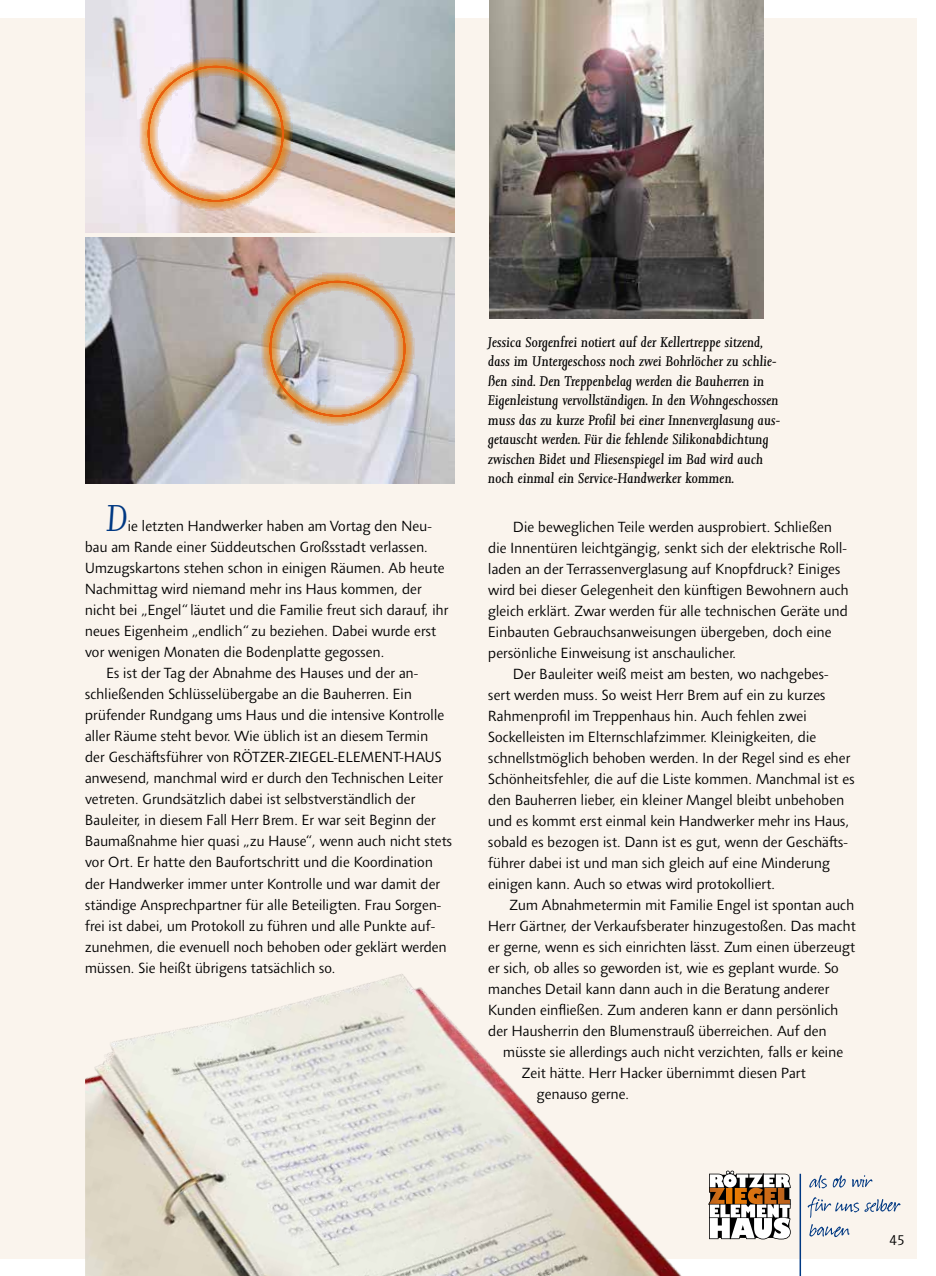
<style>
.page{position:relative;width:936px;height:1276px;background:#fff}
.page>*{position:absolute;margin:0;border:0;box-sizing:border-box;transform-origin:0 0}
.t1{font:italic 300 36px "Jessica Serial";color:#003882}
.t2{font:300 15px/21px "Agilita LT Pro";color:#000}
.t3{font:italic 13.5px/19.5px "Jessica Serial";color:#000}
</style>
<div class="page">
<div style="left:0;top:18px;width:916px;height:1240px;background:#faf4ed"></div>
<img style="left:489px;top:0;width:274px;height:318px">
<img style="left:85px;top:0;width:369px;height:232px">
<img style="left:85px;top:237px;width:369px;height:246px">
<img style="left:85px;top:974px;width:663px;height:302px">
<svg style="left:809px;top:1224px;width:40px;height:13px"></svg>
<svg style="left:807px;top:1197px;width:93px;height:21px"></svg>
<svg style="left:809px;top:1175px;width:63px;height:13px"></svg>
<hr style="left:799px;top:1173px;width:2px;height:103px;background:#003882">
<svg style="left:706px;top:1169px;width:85px;height:71px;background:#b4a496"></svg>
<div style="left:138px;top:57px;width:155px;height:154px;background:#ee7f00;opacity:.75"></div>
<div style="left:260px;top:272px;width:155px;height:154px;background:#ee7f00;opacity:.75"></div>
<h1 class="t1" style="left:106px;top:496px;width:23px">D</h1>
<p class="t2" style="left:128px;top:516px;width:306px">ie letzten Handwerker haben am Vortag den Neu-</p>
<p class="t2" style="left:85px;top:537px;width:344px">bau am Rande einer Süddeutschen Großsstadt verlassen.</p>
<p class="t2" style="left:85px;top:558px;width:361px">Umzugskartons stehen schon in einigen Räumen. Ab heute</p>
<p class="t2" style="left:85px;top:579px;width:338px">Nachmittag wird niemand mehr ins Haus kommen, der</p>
<p class="t2" style="left:85px;top:600px;width:365px">nicht bei „Engel“ läutet und die Familie freut sich darauf, ihr</p>
<p class="t2" style="left:85px;top:621px;width:353px">neues Eigenheim „endlich“ zu beziehen. Dabei wurde erst</p>
<p class="t2" style="left:85px;top:642px;width:301px">vor wenigen Monaten die Bodenplatte gegossen.</p>
<p class="t2" style="left:106px;top:663px;width:314px">Es ist der Tag der Abnahme des Hauses und der an-</p>
<p class="t2" style="left:85px;top:684px;width:328px">schließenden Schlüsselübergabe an die Bauherren. Ein</p>
<p class="t2" style="left:85px;top:705px;width:361px">prüfender Rundgang ums Haus und die intensive Kontrolle</p>
<p class="t2" style="left:85px;top:726px;width:345px">aller Räume steht bevor. Wie üblich ist an diesem Termin</p>
<p class="t2" style="left:85px;top:747px;width:358px">der Geschäftsführer von RÖTZER-ZIEGEL-ELEMENT-HAUS</p>
<p class="t2" style="left:85px;top:768px;width:359px">anwesend, manchmal wird er durch den Technischen Leiter</p>
<p class="t2" style="left:85px;top:789px;width:332px">vetreten. Grundsätzlich dabei ist selbstverständlich der</p>
<p class="t2" style="left:85px;top:810px;width:352px">Bauleiter, in diesem Fall Herr Brem. Er war seit Beginn der</p>
<p class="t2" style="left:85px;top:831px;width:369px">Baumaßnahme hier quasi „zu Hause“, wenn auch nicht stets</p>
<p class="t2" style="left:85px;top:852px;width:349px">vor Ort. Er hatte den Baufortschritt und die Koordination</p>
<p class="t2" style="left:85px;top:873px;width:357px">der Handwerker immer unter Kontrolle und war damit der</p>
<p class="t2" style="left:85px;top:894px;width:358px">ständige Ansprechpartner für alle Beteiligten. Frau Sorgen-</p>
<p class="t2" style="left:85px;top:915px;width:352px">frei ist dabei, um Protokoll zu führen und alle Punkte auf-</p>
<p class="t2" style="left:85px;top:936px;width:363px">zunehmen, die evenuell noch behoben oder geklärt werden</p>
<p class="t2" style="left:85px;top:957px;width:252px">müssen. Sie heißt übrigens tatsächlich so.</p>
<p class="t3" style="left:488px;top:333px;width:294px">Jessica Sorgenfrei notiert auf der Kellertreppe sitzend, dass im Untergeschoss noch zwei Bohrlöcher zu schlie&shy;ßen sind. Den Treppenbelag werden die Bauherren in Eigenleistung vervollständigen. In den Wohngeschossen muss das zu kurze Profil bei einer Innenverglasung aus&shy;getauscht werden. Für die fehlende Silikonabdichtung zwischen Bidet und Fliesenspiegel im Bad wird auch noch einmal ein Service-Handwerker kommen.</p>
<p class="t2" style="left:488px;top:516px;width:362px;text-indent:25px">Die beweglichen Teile werden ausprobiert. Schließen die Innentüren leichtgängig, senkt sich der elektrische Roll&shy;laden an der Terrassenverglasung auf Knopfdruck? Einiges wird bei dieser Gelegenheit den künftigen Bewohnern auch gleich erklärt. Zwar werden für alle technischen Geräte und Einbauten Gebrauchsanweisungen übergeben, doch eine persönliche Einweisung ist anschaulicher.</p>
<p class="t2" style="left:488px;top:663px;width:368px;text-indent:25px">Der Bauleiter weiß meist am besten, wo nachgebes&shy;sert werden muss. So weist Herr Brem auf ein zu kurzes Rahmenprofil im Treppenhaus hin. Auch fehlen zwei Sockelleisten im Elternschlafzimmer. Kleinigkeiten, die schnellstmöglich behoben werden. In der Regel sind es eher Schönheitsfehler, die auf die Liste kommen. Manchmal ist es den Bauherren lieber, ein kleiner Mangel bleibt unbehoben und es kommt erst einmal kein Handwerker mehr ins Haus, sobald es bezogen ist. Dann ist es gut, wenn der Geschäfts&shy;führer dabei ist und man sich gleich auf eine Minderung einigen kann. Auch so etwas wird protokolliert.</p>
<p class="t2" style="left:488px;top:894px;width:369px;text-indent:21px">Zum Abnahmetermin mit Familie Engel ist spontan auch Herr Gärtner, der Verkaufsberater hinzugestoßen. Das macht er gerne, wenn es sich einrichten lässt. Zum einen überzeugt er sich, ob alles so geworden ist, wie es geplant wurde. So manches Detail kann dann auch in die Beratung anderer Kunden einfließen. Zum anderen kann er dann persönlich der Hausherrin den Blumenstrauß überreichen. Auf den</p>
<p class="t2" style="left:503px;top:1041px;width:341px">müsste sie allerdings auch nicht verzichten, falls er keine</p>
<p class="t2" style="left:522px;top:1062px;width:285px">Zeit hätte. Herr Hacker übernimmt diesen Part</p>
<p class="t2" style="left:537px;top:1083px;width:94px">genauso gerne.</p>
<p class="t2" style="left:889px;top:1229px;width:16px">45</p>
</div>
